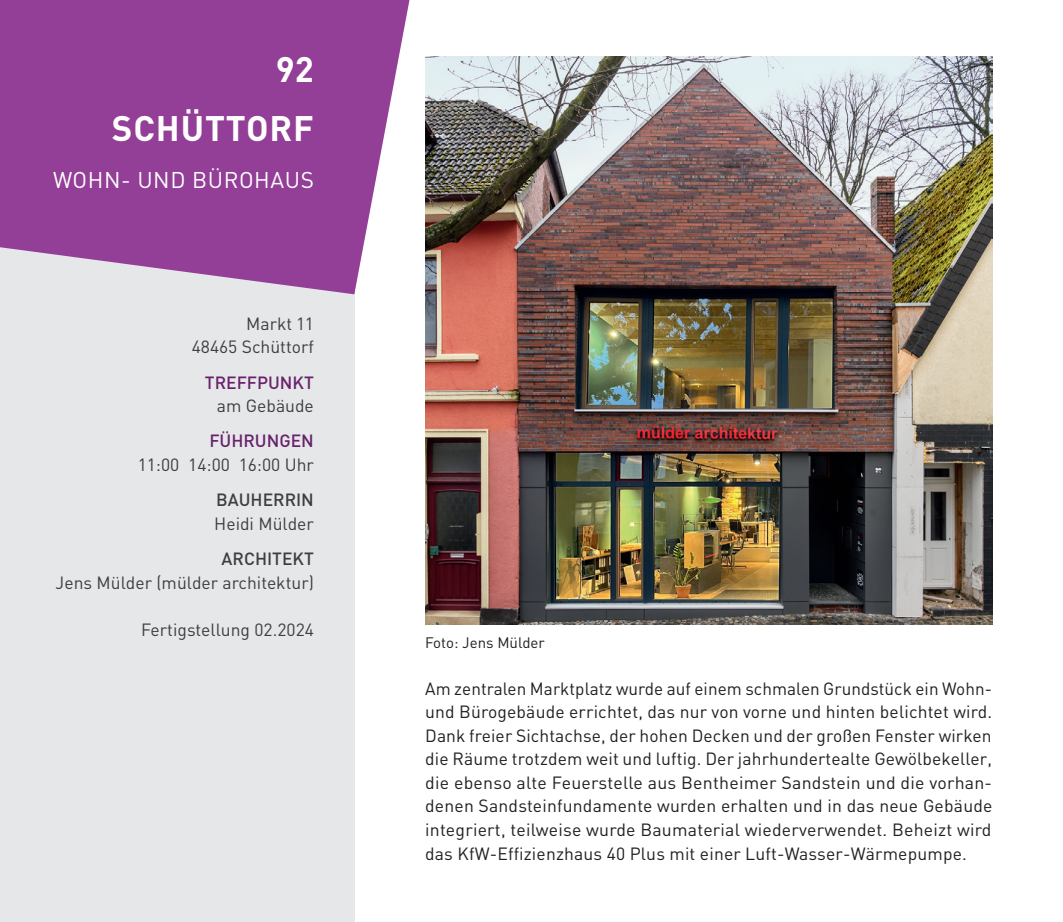
<style>
.page{position:relative;width:1063px;height:922px;background:#fff}
.page>*{position:absolute;margin:0;border:0;box-sizing:border-box;transform-origin:0 0}
.t1{font:700 35px "DIN";letter-spacing:.025em;color:#fff}
.t2{font:22.5px "DIN";letter-spacing:.025em;color:#fff}
.t3{font:17.5px/23.5px "DIN";letter-spacing:.01em;color:#231f20;text-align:justify}
.t4{font:17.5px/23.5px "DIN";color:#3e3e3f;text-align:right}
.t5{font:500 17.5px "DIN";color:#69226c}
.t6{font:500 17.5px "DIN";color:#3e3e3f}
.t7{font:15px "DIN";color:#231f20}
</style>
<div class="page">
<div style="left:0;top:234px;width:354px;height:687px;background:#e6e7e9"></div>
<svg style="left:0;top:0;width:409px;height:294px;background:#9f56a3"></svg>
<img style="left:425px;top:57px;width:567px;height:567px">
<h1 class="t1" style="left:276px;top:47px;width:40px">92</h1>
<h1 class="t1" style="left:112px;top:106px;width:204px">SCHÜTTORF</h1>
<p class="t2" style="left:53px;top:166px;width:262px">Wohn- und Bürohaus</p>
<p class="t4" style="left:192px;top:311px;width:124px">Markt 11<br>48465 Schüttorf</p>
<p class="t5" style="left:205px;top:371px;width:110px">TREFFPUNKT</p>
<p class="t4" style="left:217px;top:393px;width:98px">am Gebäude</p>
<p class="t5" style="left:209px;top:430px;width:106px">FÜHRUNGEN</p>
<p class="t4" style="left:138px;top:452px;width:178px">11:00 14:00 16:00 Uhr</p>
<p class="t6" style="left:216px;top:488px;width:99px">BAUHERRIN</p>
<p class="t4" style="left:214px;top:511px;width:101px">Heidi M ülder</p>
<p class="t6" style="left:222px;top:547px;width:93px">ARCHITEKT</p>
<p class="t4" style="left:56px;top:570px;width:260px">Jens M ülder (mülder architektur)</p>
<p class="t4" style="left:141px;top:617px;width:174px">Fertigstellung 02.2024</p>
<p class="t7" style="left:425px;top:632px;width:121px">Foto: Jens M ülder</p>
<p class="t3" style="left:425px;top:676px;width:569px">Am zentralen Marktplatz wurde auf einem schmalen Grundstück ein Wohn&shy;und Bürogebäude errichtet, das nur von vorne und hinten belichtet wird.<br>Dank freier Sichtachse, der hohen Decken und der großen Fenster wirken die Räume trotzdem weit und luftig. Der jahrhundertealte Gewölbekeller, die ebenso alte Feuerstelle aus Bentheimer Sandstein und die vorhan&shy;denen Sandsteinfundamente wurden erhalten und in das neue Gebäude integriert, teilweise wurde Baumaterial wiederverwendet. Beheizt wird das KfW-Effizienzhaus 40 Plus mit einer Luft-Wasser-Wärmepumpe.</p>
</div>
